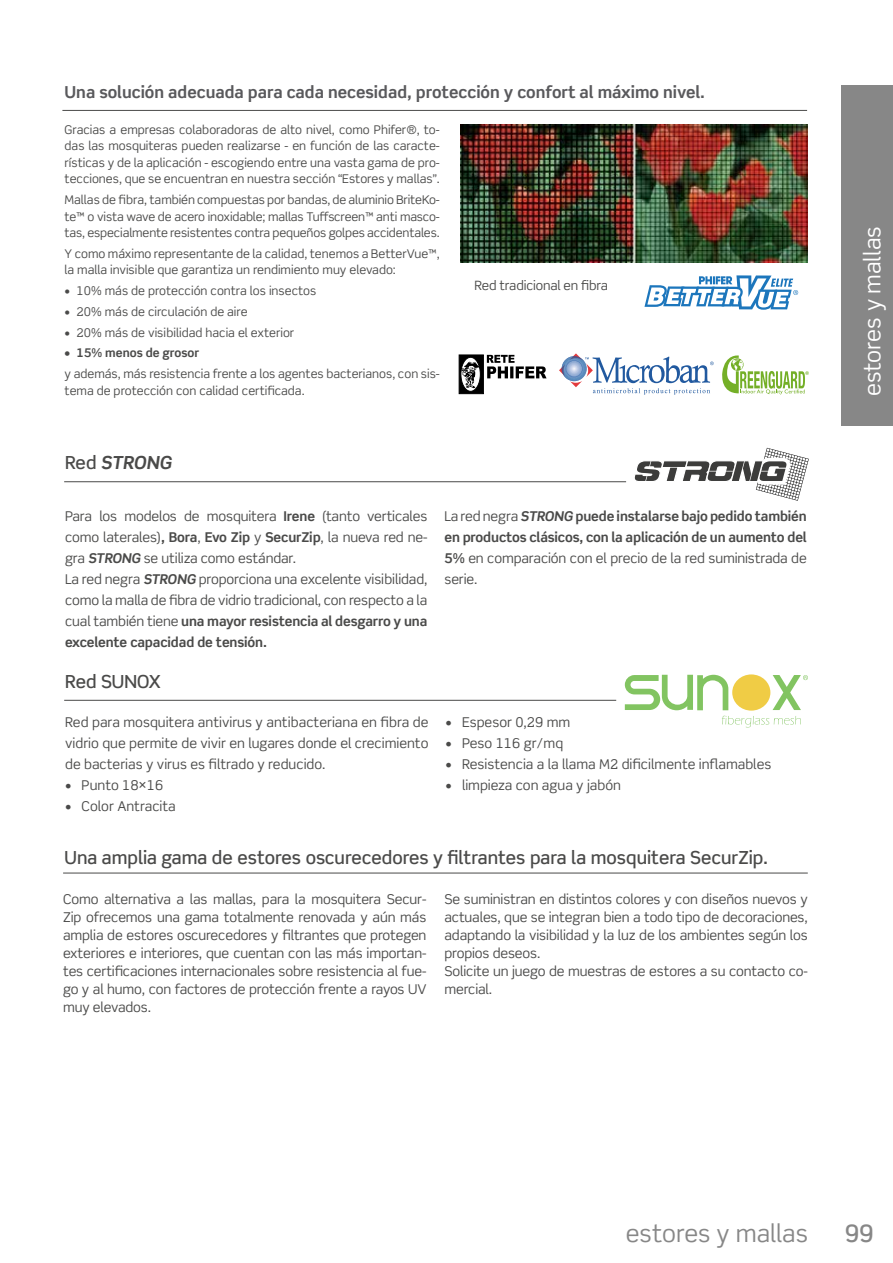
<style>
.page{position:relative;width:893px;height:1263px;background:#fff}
.page>*{position:absolute;margin:0;border:0;box-sizing:border-box;transform-origin:0 0}
.t1{font:24px "Scene Std";color:#878787}
.t2{font:500 24px "Scene Std";color:#878787}
.t3{font:22.5px "Scene Std";letter-spacing:-.005em;color:#fff}
.t4{font:500 18px "Scene Std";color:#4a4a49}
.t5{font:italic 700 18px "Scene Std";color:#4a4a49}
.t6{font:700 16.5px "Scene Std";color:#59595c}
.t7{font:13.5px/18px "Scene Std";letter-spacing:-.01em;color:#4a4a49;text-align:justify}
.t8{font:700 13.5px/21px "Scene Std";letter-spacing:-.01em;color:#4a4a49;text-align:justify}
.t9{font:12.9px "Scene Std";letter-spacing:-.01em;color:#4a4a49}
.t10{font:12px/16.5px "Scene Std";color:#4a4a49;text-align:justify}
.t11{font:700 12px "Scene Std";color:#4a4a49}
.s1{font-weight:500;font-style:normal}
.s2{font-weight:700}
.s3{font-weight:700;font-style:italic}
.s4{font-weight:400}
.s5{font-style:italic}
</style>
<div class="page">
<div style="left:842px;top:85px;width:51px;height:340px;background:#878787"></div>
<svg style="left:644px;top:275px;width:154px;height:35px"></svg>
<hr style="left:62px;top:110px;width:745px;height:1px;background:#4a4a49">
<img style="left:460px;top:124px;width:347px;height:138px">
<svg style="left:722px;top:355px;width:87px;height:40px"></svg>
<svg style="left:559px;top:353px;width:155px;height:42px"></svg>
<svg style="left:458px;top:354px;width:57px;height:41px"></svg>
<svg style="left:459px;top:355px;width:88px;height:39px"></svg>
<img style="left:461px;top:124px;width:347px;height:92px">
<hr style="left:63px;top:873px;width:745px;height:1px;background:#4a4a49">
<hr style="left:64px;top:700px;width:552px;height:1px;background:#4a4a49">
<hr style="left:64px;top:481px;width:562px;height:1px;background:#4a4a49">
<svg style="left:625px;top:675px;width:103px;height:35px"></svg>
<div style="left:732px;top:674px;width:38px;height:37px;background:#f0cc45;border-radius:50%"></div>
<svg style="left:722px;top:716px;width:79px;height:11px"></svg>
<svg style="left:772px;top:675px;width:36px;height:35px"></svg>
<svg style="left:634px;top:448px;width:175px;height:53px"></svg>
<p class="t6" style="left:65px;top:82px;width:642px">Una solución adecuada para cada necesidad, protección y confort al máximo nivel.</p>
<p class="t10" style="left:65px;top:121px;width:377px">Gracias a empresas colaboradoras de alto nivel, como Phifer®, to&shy;das las mosquiteras pueden realizarse - en función de las caracte&shy;rísticas y de la aplicación - escogiendo entre una vasta gama de pro&shy;tecciones, que se encuentran en nuestra sección “Estores y mallas”.</p>
<p class="t10" style="left:65px;top:191px;width:377px">Mallas de fibra, también compuestas por bandas, de aluminio BriteKo&shy;te™ o vista wave de acero inoxidable; mallas Tuffscreen™ anti masco&shy;tas, especialmente resistentes contra pequeños golpes accidentales.</p>
<p class="t10" style="left:65px;top:245px;width:377px">Y como máximo representante de la calidad, tenemos a BetterVue™, la malla invisible que garantiza un rendimiento muy elevado:</p>
<p class="t10" style="left:65px;top:282px;width:253px">• 10% más de protección contra los insectos</p>
<p class="t10" style="left:65px;top:303px;width:185px">• 20% más de circulación de aire</p>
<p class="t10" style="left:65px;top:324px;width:231px">• 20% más de visibilidad hacia el exterior</p>
<p class="t11" style="left:65px;top:346px;width:136px">• 15% menos de grosor</p>
<p class="t10" style="left:65px;top:365px;width:377px">y además, más resistencia frente a los agentes bacterianos, con sis&shy;tema de protección con calidad certificada.</p>
<h3 class="t5" style="left:65px;top:451px;width:108px"><span class="s1">Red</span> STRONG</h3>
<p class="t9" style="left:475px;top:277px;width:135px">Red tradicional en fibra</p>
<p class="t7" style="left:65px;top:506px;width:364px;line-height:21px;text-align:left">Para los modelos de mosquitera <span class="s2">Irene</span> (tanto verticales como laterales)<span class="s2">, Bora</span>, <span class="s2">Evo Zip</span> y <span class="s2">SecurZip</span>, la nueva red ne&shy;gra <span class="s3">STRONG</span> se utiliza como estándar.<br>La red negra <span class="s3">STRONG</span> proporciona una excelente visibilidad, como la malla de fibra de vidrio tradicional, con respecto a la cual también tiene <span class="s2">una mayor resistencia al desgarro y una excelente capacidad de tensión.</span></p>
<p class="t8" style="left:444px;top:506px;width:364px"><span class="s4">La red negra</span> <span class="s5">STRONG</span> puede instalarse bajo pedido también en productos clásicos, con la aplicación de un aumento del 5% <span class="s4">en comparación con el precio de la red suministrada de serie.</span></p>
<h3 class="t4" style="left:65px;top:671px;width:97px">Red SUNOX</h3>
<p class="t7" style="left:65px;top:711px;width:365px;line-height:21px">Red para mosquitera antivirus y antibacteriana en fibra de vidrio que permite de vivir en lugares donde el crecimiento de bacterias y virus es filtrado y reducido.</p>
<p class="t7" style="left:65px;top:776px;width:100px">• Punto 18×16</p>
<p class="t7" style="left:65px;top:797px;width:112px">• Color Antracita</p>
<p class="t7" style="left:445px;top:713px;width:126px">• Espesor 0,29 mm</p>
<p class="t7" style="left:445px;top:734px;width:119px">• Peso 116 gr/mq</p>
<p class="t7" style="left:445px;top:755px;width:327px">• Resistencia a la llama M2 dificilmente inflamables</p>
<p class="t7" style="left:445px;top:776px;width:177px">• limpieza con agua y jabón</p>
<h3 class="t4" style="left:65px;top:846px;width:705px">Una amplia gama de estores oscurecedores y filtrantes para la mosquitera SecurZip.</h3>
<p class="t7" style="left:63px;top:890px;width:365px">Como alternativa a las mallas, para la mosquitera Secur-Zip ofrecemos una gama totalmente renovada y aún más amplia de estores oscurecedores y filtrantes que protegen exteriores e interiores, que cuentan con las más importan&shy;tes certificaciones internacionales sobre resistencia al fue&shy;go y al humo, con factores de protección frente a rayos UV muy elevados.</p>
<p class="t7" style="left:444px;top:890px;width:365px;text-align:left">Se suministran en distintos colores y con diseños nuevos y actuales, que se integran bien a todo tipo de decoraciones, adaptando la visibilidad y la luz de los ambientes según los propios deseos.<br>Solicite un juego de muestras de estores a su contacto co&shy;mercial.</p>
<h2 class="t3" style="left:858px;top:396px;width:172px;rotate:-90deg">estores y mallas</h2>
<h1 class="t1" style="left:626px;top:1218px;width:184px">estores y mallas</h1>
<h1 class="t2" style="left:845px;top:1218px;width:31px">99</h1>
</div>
